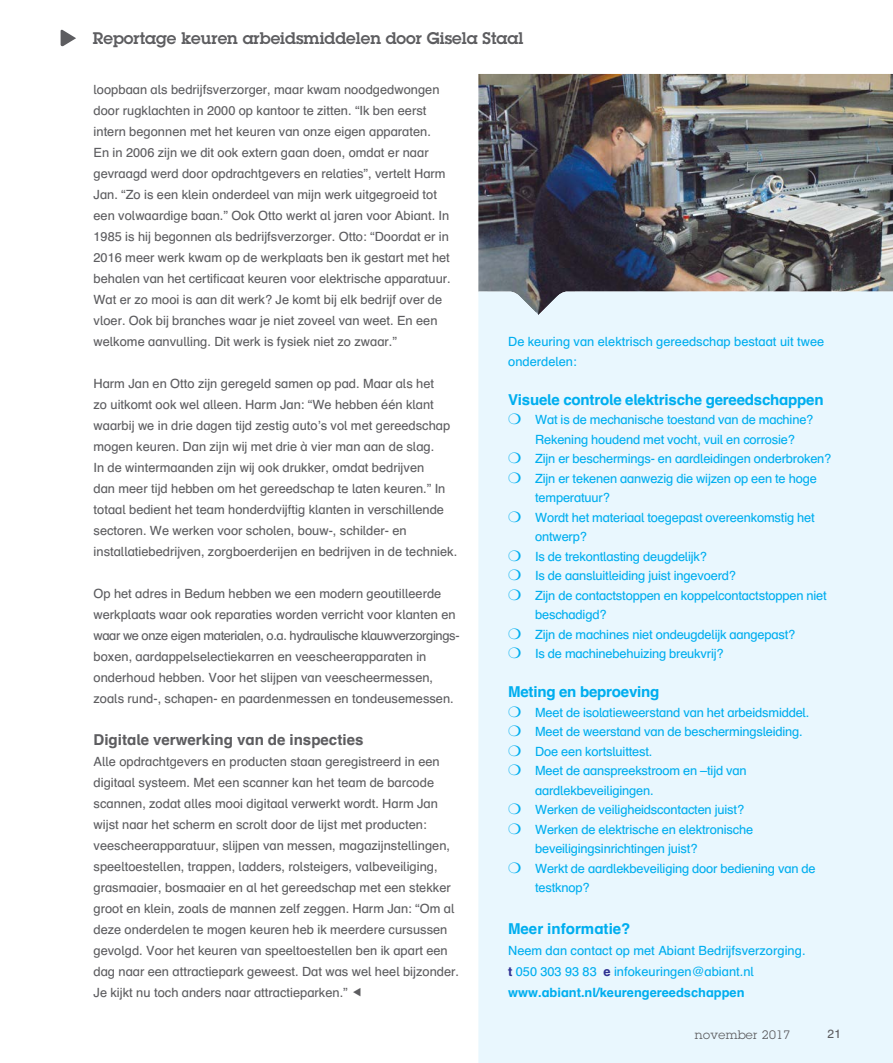
<style>
.page{position:relative;width:893px;height:1063px;background:#fff}
.page>*{position:absolute;margin:0;border:0;box-sizing:border-box;transform-origin:0 0}
.t1{font:600 16.5px "Lubalin Graph Std";color:#5d5d60}
.t2{font:700 15px "Schulbuch Nord";letter-spacing:-.015em;color:#00aeef}
.t3{font:700 15px "Schulbuch Nord";color:#5d5d60}
.t4{font:12.75px/21px "Schulbuch Nord";color:#5d5d60}
.t5{font:12.75px/19.5px "Schulbuch Nord";letter-spacing:-.015em;color:#00aeef}
.t6{font:12px "Lubalin Graph";letter-spacing:.025em;color:#5d5d60}
.t7{font:12px "Schulbuch Nord";color:#5d5d60}
.s1{font-weight:700;color:#2e3092}
.s2{font-weight:700}
</style>
<div class="page">
<img style="left:478px;top:74px;width:415px;height:218px">
<div style="left:478px;top:292px;width:415px;height:771px;background:#e9f7fe"></div>
<svg style="left:61px;top:30px;width:15px;height:16px"></svg>
<svg style="left:509px;top:413px;width:12px;height:11px"></svg>
<svg style="left:509px;top:452px;width:12px;height:11px"></svg>
<svg style="left:509px;top:472px;width:12px;height:11px"></svg>
<svg style="left:509px;top:511px;width:12px;height:11px"></svg>
<svg style="left:509px;top:550px;width:12px;height:11px"></svg>
<svg style="left:509px;top:569px;width:12px;height:11px"></svg>
<svg style="left:509px;top:589px;width:12px;height:11px"></svg>
<svg style="left:509px;top:628px;width:12px;height:11px"></svg>
<svg style="left:509px;top:647px;width:12px;height:11px"></svg>
<svg style="left:509px;top:706px;width:12px;height:11px"></svg>
<svg style="left:509px;top:725px;width:12px;height:11px"></svg>
<svg style="left:509px;top:745px;width:12px;height:11px"></svg>
<svg style="left:509px;top:764px;width:12px;height:11px"></svg>
<svg style="left:509px;top:803px;width:12px;height:11px"></svg>
<svg style="left:509px;top:823px;width:12px;height:11px"></svg>
<svg style="left:509px;top:862px;width:12px;height:11px"></svg>
<p class="t1" style="left:93px;top:27px;width:432px">Reportage keuren arbeidsmiddelen door Gisela Staal</p>
<p class="t4" style="left:94px;top:79px;width:359px">loopbaan als bedrijfsverzorger, maar kwam noodgedwongen door rugklachten in 2000 op kantoor te zitten. “Ik ben eerst intern begonnen met het keuren van onze eigen apparaten.<br>En in 2006 zijn we dit ook extern gaan doen, omdat er naar gevraagd werd door opdrachtgevers en relaties”, vertelt Harm Jan. “Zo is een klein onderdeel van mijn werk uitgegroeid tot een volwaardige baan.” Ook Otto werkt al jaren voor Abiant. In 1985 is hij begonnen als bedrijfsverzorger. Otto: “Doordat er in 2016 meer werk kwam op de werkplaats ben ik gestart met het behalen van het certificaat keuren voor elektrische apparatuur.<br>Wat er zo mooi is aan dit werk? Je komt bij elk bedrijf over de vloer. Ook bij branches waar je niet zoveel van weet. En een welkome aanvulling. Dit werk is fysiek niet zo zwaar.”</p>
<p class="t4" style="left:94px;top:373px;width:365px">Harm Jan en Otto zijn geregeld samen op pad. Maar als het<br>zo uitkomt ook wel alleen. Harm Jan: “We hebben één klant waarbij we in drie dagen tijd zestig auto’s vol met gereedschap mogen keuren. Dan zijn wij met drie à vier man aan de slag.<br>In de wintermaanden zijn wij ook drukker, omdat bedrijven<br>dan meer tijd hebben om het gereedschap te laten keuren.” In totaal bedient het team honderdvijftig klanten in verschillende sectoren. We werken voor scholen, bouw-, schilder- en installatiebedrijven, zorgboerderijen en bedrijven in de techniek.</p>
<p class="t4" style="left:94px;top:583px;width:368px">Op het adres in Bedum hebben we een modern geoutilleerde werkplaats waar ook reparaties worden verricht voor klanten en waar we onze eigen materialen, o.a. hydraulische klauwverzorgings&shy;boxen, aardappelselectiekarren en veescheerapparaten in onderhoud hebben. Voor het slijpen van veescheermessen, zoals rund-, schapen- en paardenmessen en tondeusemessen.</p>
<p class="t3" style="left:94px;top:730px;width:271px">Digitale verwerking van de inspecties</p>
<p class="t4" style="left:94px;top:751px;width:367px">Alle opdrachtgevers en producten staan geregistreerd in een digitaal systeem. Met een scanner kan het team de barcode scannen, zodat alles mooi digitaal verwerkt wordt. Harm Jan wijst naar het scherm en scrolt door de lijst met producten: veescheerapparatuur, slijpen van messen, magazijnstellingen, speeltoestellen, trappen, ladders, rolsteigers, valbeveiliging, grasmaaier, bosmaaier en al het gereedschap met een stekker groot en klein, zoals de mannen zelf zeggen. Harm Jan: “Om al deze onderdelen te mogen keuren heb ik meerdere cursussen gevolgd. Voor het keuren van speeltoestellen ben ik apart een dag naar een attractiepark geweest. Dat was wel heel bijzonder.<br>Je kijkt nu toch anders naar attractieparken.”</p>
<p class="t5" style="left:508px;top:332px;width:318px">De keuring van elektrisch gereedschap bestaat uit twee onderdelen:</p>
<p class="t2" style="left:508px;top:390px;width:317px">Visuele controle elektrische gereedschappen</p>
<p class="t5" style="left:535px;top:410px;width:298px">Wat is de mechanische toestand van de machine?<br>Rekening houdend met vocht, vuil en corrosie?<br>Zijn er beschermings- en aardleidingen onderbroken?<br>Zijn er tekenen aanwezig die wijzen op een te hoge temperatuur?<br>Wordt het materiaal toegepast overeenkomstig het ontwerp?<br>Is de trekontlasting deugdelijk?<br>Is de aansluitleiding juist ingevoerd?<br>Zijn de contactstoppen en koppelcontactstoppen niet beschadigd?<br>Zijn de machines niet ondeugdelijk aangepast?<br>Is de machinebehuizing breukvrij?</p>
<p class="t2" style="left:508px;top:682px;width:153px">Meting en beproeving</p>
<p class="t5" style="left:535px;top:702px;width:282px">Meet de isolatieweerstand van het arbeidsmiddel.<br>Meet de weerstand van de beschermingsleiding.<br>Doe een kortsluittest.<br>Meet de aanspreekstroom en –tijd van aardlekbeveiligingen.<br>Werken de veiligheidscontacten juist?<br>Werken de elektrische en elektronische beveiligingsinrichtingen juist?<br>Werkt de aardlekbeveiliging door bediening van de testknop?</p>
<p class="t2" style="left:508px;top:919px;width:124px">Meer informatie?</p>
<p class="t5" style="left:508px;top:940px;width:299px;line-height:21px">Neem dan contact op met Abiant Bedrijfsverzorging. <span class="s1">t</span> 050 303 93 83 <span class="s1">e</span> infokeuringen@abiant.nl <span class="s2">www.abiant.nl/keurengereedschappen</span></p>
<p class="t6" style="left:695px;top:1027px;width:97px">november 2017</p>
<p class="t7" style="left:827px;top:1026px;width:15px">21</p>
</div>
